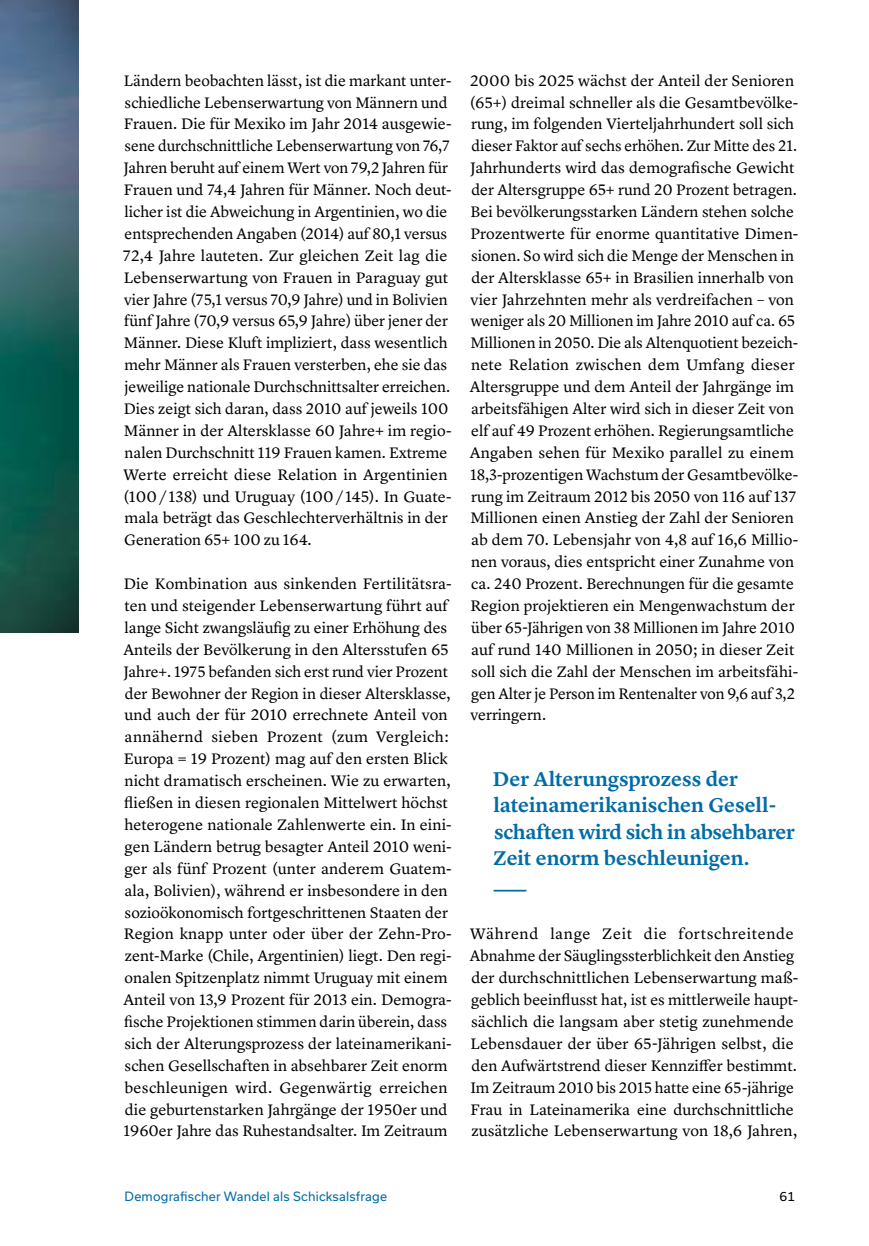
<style>
.page{position:relative;width:869px;height:1246px;background:#fff}
.page>*{position:absolute;margin:0;border:0;box-sizing:border-box;transform-origin:0 0}
.t1{font:600 20.65px/26.2px "Lyon Text";letter-spacing:-.005em;color:#006ca6}
.Paragraph{font:15.75px/21.9px "Lyon Text";color:#000}
.t2{font:12.25px "Usual";letter-spacing:.015em;color:#006ca6}
.t3{font:12.25px "Usual";color:#000}
</style>
<div class="page">
<img style="left:0;top:0;width:78px;height:632px">
<hr style="left:493px;top:889px;width:33px;height:2px;background:#006ca6">
<p class="Paragraph" style="left:123px;top:68px;width:330px">Ländern beobachten lässt, ist die markant unter&shy;schiedliche Lebenserwartung von Männern und Frauen. Die für Mexiko im Jahr 2014 ausgewie&shy;sene durchschnittliche Lebenserwartung von 76,7<br>Jahren beruht auf einem Wert von 79,2 Jahren für Frauen und 74,4 Jahren für Männer. Noch deut&shy;licher ist die Abweichung in Argentinien, wo die entsprechenden Angaben (2014) auf 80,1 versus 72,4 Jahre lauteten. Zur gleichen Zeit lag die Lebenserwartung von Frauen in Paraguay gut vier Jahre (75,1 versus 70,9 Jahre) und in Bolivien fünf Jahre (70,9 versus 65,9 Jahre) über jener der Männer. Diese Kluft impliziert, dass wesentlich mehr Männer als Frauen versterben, ehe sie das jeweilige nationale Durchschnittsalter erreichen.<br>Dies zeigt sich daran, dass 2010 auf jeweils 100<br>Männer in der Altersklasse 60 Jahre+ im regio&shy;nalen Durchschnitt 119 Frauen kamen. Extreme Werte erreicht diese Relation in Argentinien (100 / 138) und Uruguay (100 / 145). In Guate&shy;mala beträgt das Geschlechterverhältnis in der Generation 65+ 100 zu 164.</p>
<p class="Paragraph" style="left:123px;top:571px;width:330px">Die Kombination aus sinkenden Fertilitätsra&shy;ten und steigender Lebenserwartung führt auf lange Sicht zwangsläufig zu einer Erhöhung des Anteils der Bevölkerung in den Altersstufen 65<br>Jahre+. 1975 befanden sich erst rund vier Prozent der Bewohner der Region in dieser Altersklasse, und auch der für 2010 errechnete Anteil von annähernd sieben Prozent (zum Vergleich:<br>Europa = 19 Prozent) mag auf den ersten Blick nicht dramatisch erscheinen. Wie zu erwarten, fließen in diesen regionalen Mittelwert höchst heterogene nationale Zahlenwerte ein. In eini&shy;gen Ländern betrug besagter Anteil 2010 weni&shy;ger als fünf Prozent (unter anderem Guatem&shy;ala, Bolivien), während er insbesondere in den sozioökonomisch fortgeschrittenen Staaten der Region knapp unter oder über der Zehn-Pro&shy;zent-Marke (Chile, Argentinien) liegt. Den regi&shy;onalen Spitzenplatz nimmt Uruguay mit einem Anteil von 13,9 Prozent für 2013 ein. Demogra&shy;fische Projektionen stimmen darin überein, dass sich der Alterungsprozess der lateinamerikani&shy;schen Gesellschaften in absehbarer Zeit enorm beschleunigen wird. Gegenwärtig erreichen die geburtenstarken Jahrgänge der 1950er und 1960er Jahre das Ruhestandsalter. Im Zeitraum</p>
<p class="Paragraph" style="left:469px;top:68px;width:330px">2000 bis 2025 wächst der Anteil der Senioren (65+) dreimal schneller als die Gesamtbevölke&shy;rung, im folgenden Vierteljahrhundert soll sich dieser Faktor auf sechs erhöhen. Zur Mitte des 21.<br>Jahrhunderts wird das demografische Gewicht der Altersgruppe 65+ rund 20 Prozent betragen.<br>Bei bevölkerungsstarken Ländern stehen solche Prozentwerte für enorme quantitative Dimen&shy;sionen. So wird sich die Menge der Menschen in der Altersklasse 65+ in Brasilien innerhalb von vier Jahrzehnten mehr als verdreifachen – von weniger als 20 Millionen im Jahre 2010 auf ca. 65<br>Millionen in 2050. Die als Altenquotient bezeich&shy;nete Relation zwischen dem Umfang dieser Altersgruppe und dem Anteil der Jahrgänge im arbeitsfähigen Alter wird sich in dieser Zeit von elf auf 49 Prozent erhöhen. Regierungsamtliche Angaben sehen für Mexiko parallel zu einem 18,3-prozentigen Wachstum der Gesamtbevölke&shy;rung im Zeitraum 2012 bis 2050 von 116 auf 137<br>Millionen einen Anstieg der Zahl der Senioren ab dem 70. Lebensjahr von 4,8 auf 16,6 Millio&shy;nen voraus, dies entspricht einer Zunahme von ca. 240 Prozent. Berechnungen für die gesamte Region projektieren ein Mengenwachstum der über 65-Jährigen von 38 Millionen im Jahre 2010 auf rund 140 Millionen in 2050; in dieser Zeit soll sich die Zahl der Menschen im arbeitsfähi&shy;gen Alter je Person im Rentenalter von 9,6 auf 3,2 verringern.</p>
<p class="t1" style="left:492px;top:764px;width:303px">Der Alterungsprozess der lateinamerikanischen Gesell&shy;schaften wird sich in absehbarer<br>Zeit enorm beschleunigen.</p>
<p class="Paragraph" style="left:469px;top:921px;width:330px">Während lange Zeit die fortschreitende Abnahme der Säuglingssterblichkeit den Anstieg der durchschnittlichen Lebenserwartung maß&shy;geblich beeinflusst hat, ist es mittlerweile haupt&shy;sächlich die langsam aber stetig zunehmende Lebensdauer der über 65-Jährigen selbst, die den Aufwärtstrend dieser Kennziffer bestimmt.<br>Im Zeitraum 2010 bis 2015 hatte eine 65-jährige Frau in Lateinamerika eine durchschnittliche zusätzliche Lebenserwartung von 18,6 Jahren,</p>
<p class="t2" style="left:125px;top:1188px;width:264px">Demografischer Wandel als Schicksalsfrage</p>
<p class="t3" style="left:779px;top:1188px;width:17px">61</p>
</div>
